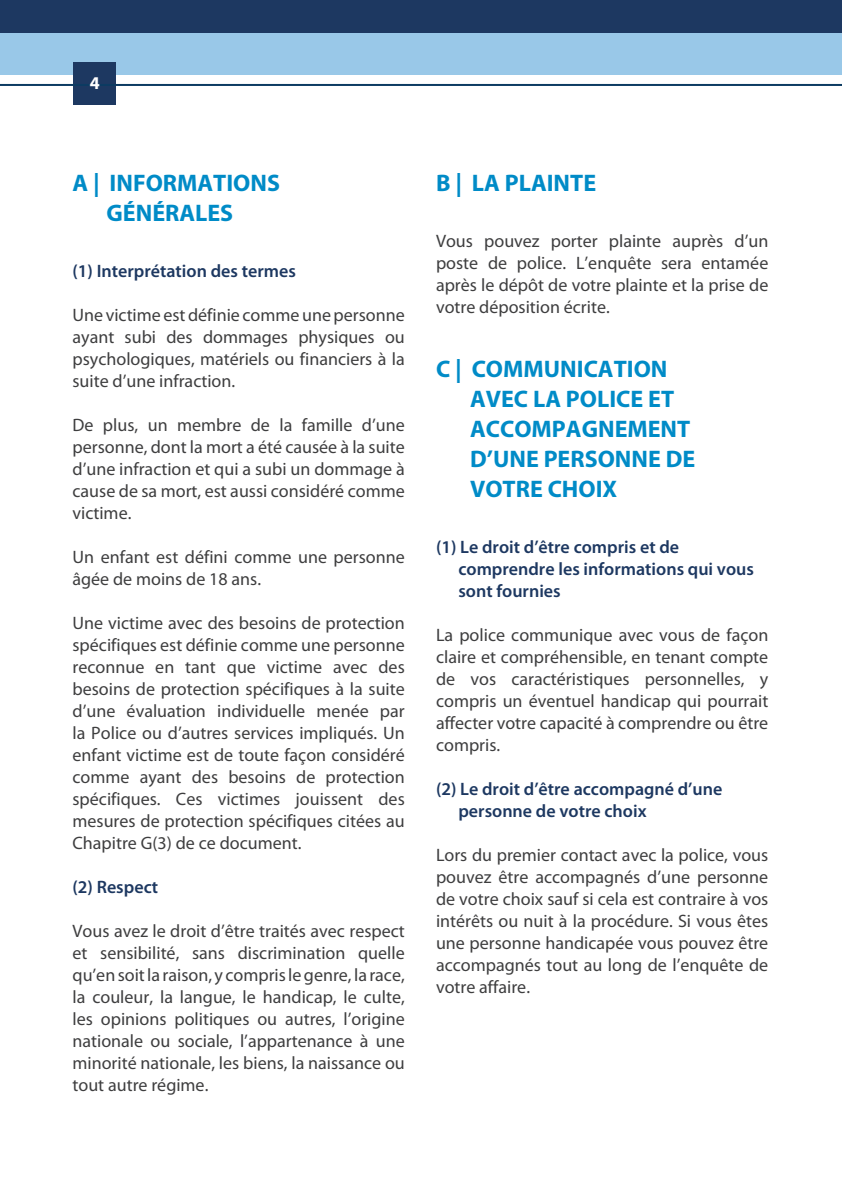
<style>
.page{position:relative;width:842px;height:1195px;background:#fff}
.page>*{position:absolute;margin:0;border:0;box-sizing:border-box;transform-origin:0 0}
.t1{font:700 24px/30px "Myriad Pro";color:#008bc7}
.t2{font:18px/22px "Myriad Pro";color:#3e3e3f;text-align:justify}
.t3{font:600 18px/22px "Myriad Pro";color:#1d3861}
.t4{font:700 18px "Myriad Pro";color:#fff}
</style>
<div class="page">
<div style="left:0;top:0;width:841px;height:74px;background:#99c8e8"></div>
<div style="left:73px;top:62px;width:43px;height:43px;background:#1d3861"></div>
<hr style="left:0;top:84px;width:841px;height:2px;background:#0c3b62">
<div style="left:0;top:0;width:841px;height:33px;background:#1d3861"></div>
<p class="t4" style="left:90px;top:73px;width:11px">4</p>
<p class="t1" style="left:72px;top:168px;width:209px;text-align:center">Α | INFORMATIONS<br>GÉNÉRALES</p>
<p class="t3" style="left:72px;top:260px;width:225px">(1) Interprétation des termes</p>
<p class="t2" style="left:72px;top:304px;width:333px">Une victime est définie comme une personne ayant subi des dommages physiques ou psychologiques, matériels ou financiers à la suite d’une infraction.</p>
<p class="t2" style="left:72px;top:414px;width:333px">De plus, un membre de la famille d’une personne, dont la mort a été causée à la suite d’une infraction et qui a subi un dommage à cause de sa mort, est aussi considéré comme victime.</p>
<p class="t2" style="left:72px;top:546px;width:333px">Un enfant est défini comme une personne âgée de moins de 18 ans.</p>
<p class="t2" style="left:72px;top:612px;width:333px">Une victime avec des besoins de protection spécifiques est définie comme une personne reconnue en tant que victime avec des besoins de protection spécifiques à la suite d’une évaluation individuelle menée par la Police ou d’autres services impliqués. Un enfant victime est de toute façon considéré comme ayant des besoins de protection spécifiques. Ces victimes jouissent des mesures de protection spécifiques citées au Chapitre G(3) de ce document.</p>
<p class="t3" style="left:72px;top:876px;width:87px">(2) Respect</p>
<p class="t2" style="left:72px;top:920px;width:333px">Vous avez le droit d’être traités avec respect et sensibilité, sans discrimination quelle qu’en soit la raison, y compris le genre, la race, la couleur, la langue, le handicap, le culte, les opinions politiques ou autres, l’origine nationale ou sociale, l’appartenance à une minorité nationale, les biens, la naissance ou tout autre régime.</p>
<p class="t1" style="left:436px;top:168px;width:162px">B | LA PLAINTE</p>
<p class="t2" style="left:436px;top:230px;width:333px">Vous pouvez porter plainte auprès d’un poste de police. L’enquête sera entamée après le dépôt de votre plainte et la prise de votre déposition écrite.</p>
<p class="t1" style="left:436px;top:354px;width:233px">C | COMMUNICATION</p>
<p class="t1" style="left:470px;top:384px;width:222px">AVEC LA POLICE ET<br>ACCOMPAGNEMENT</p>
<p class="t1" style="left:470px;top:444px;width:226px">D’UNE PERSONNE DE<br>VOTRE CHOIX</p>
<p class="t3" style="left:458px;top:536px;width:297px;text-indent:-22px">(1) Le droit d’être compris et de comprendre les informations qui vous sont fournies</p>
<p class="t2" style="left:436px;top:624px;width:333px">La police communique avec vous de façon claire et compréhensible, en tenant compte de vos caractéristiques personnelles, y compris un éventuel handicap qui pourrait affecter votre capacité à comprendre ou être compris.</p>
<p class="t3" style="left:436px;top:778px;width:288px">(2) Le droit d’être accompagné d’une</p>
<p class="t3" style="left:458px;top:800px;width:190px">personne de votre choix</p>
<p class="t2" style="left:436px;top:844px;width:333px">Lors du premier contact avec la police, vous pouvez être accompagnés d’une personne de votre choix sauf si cela est contraire à vos intérêts ou nuit à la procédure. Si vous êtes une personne handicapée vous pouvez être accompagnés tout au long de l’enquête de votre affaire.</p>
</div>
